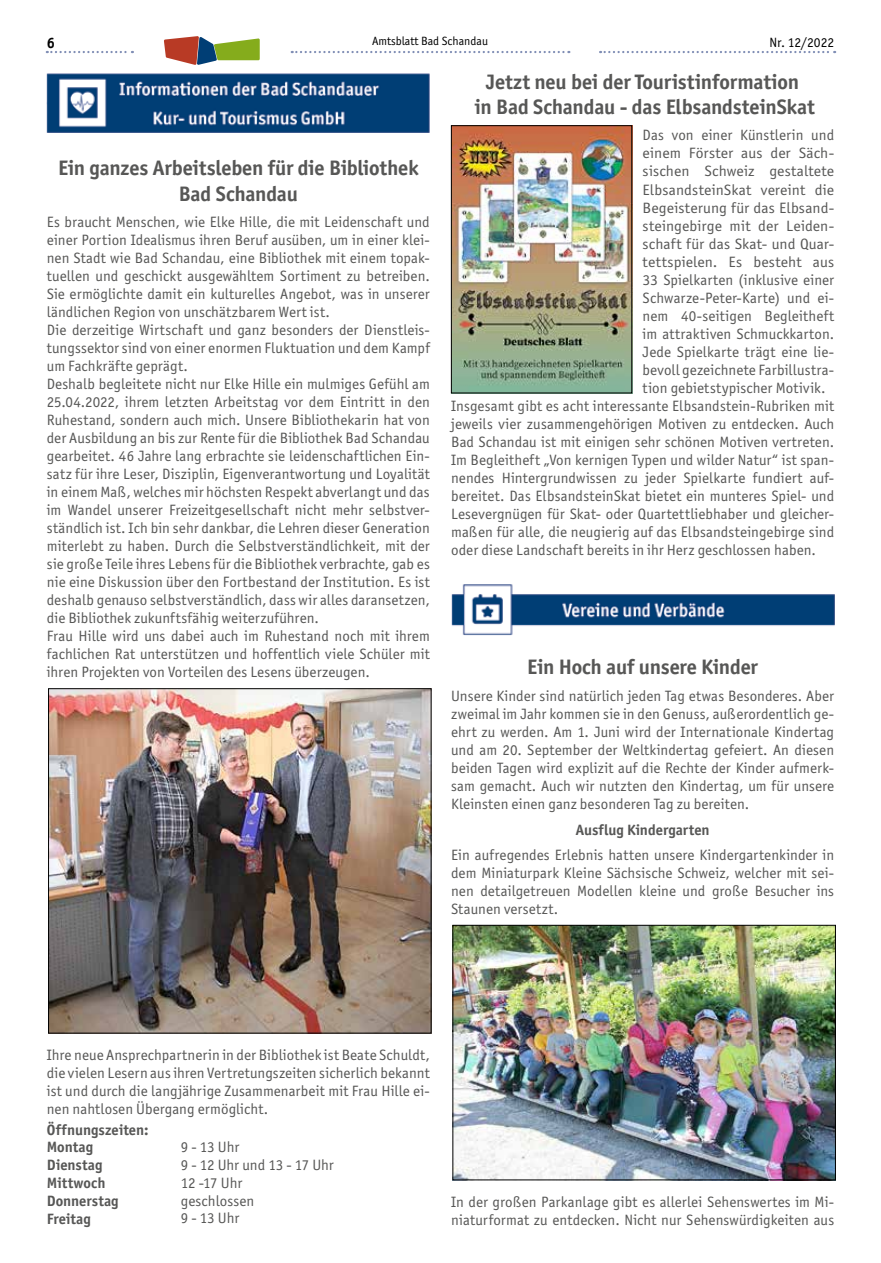
<style>
.page{position:relative;width:881px;height:1263px;background:#fff}
.page>*{position:absolute;margin:0;border:0;box-sizing:border-box;transform-origin:0 0}
.t1{font:700 21px/25.2px "Officina San ITC";letter-spacing:-.01em;color:#575756;text-align:center}
.t2{font:15px/18px "Officina San ITC";letter-spacing:.01em;color:#575756;text-align:justify}
.t3{font:15px "Officina San ITC";letter-spacing:.01em;color:#575756;scale:1.04 1}
.t4{font:700 15px/17.7px "Officina San ITC";color:#575756}
.t5{font:700 15px "Officina San ITC";color:#000}
.t6{font:13.5px "Officina San ITC";color:#000}
.t7{font:12px "Officina San ITC";color:#000}
</style>
<div class="page">
<svg style="left:291px;top:51px;width:278px;height:2px"></svg>
<svg style="left:47px;top:51px;width:86px;height:2px"></svg>
<svg style="left:600px;top:51px;width:234px;height:2px"></svg>
<svg style="left:164px;top:36px;width:95px;height:29px"></svg>
<img style="left:451px;top:584px;width:382px;height:51px">
<img style="left:454px;top:927px;width:379px;height:251px">
<div style="left:452px;top:925px;width:383px;height:255px;border:1px solid #000"></div>
<img style="left:47px;top:73px;width:382px;height:59px">
<img style="left:50px;top:690px;width:379px;height:341px">
<div style="left:48px;top:688px;width:383px;height:345px;border:1px solid #000"></div>
<img style="left:453px;top:127px;width:176px;height:264px">
<div style="left:451px;top:125px;width:180px;height:268px;border:1px solid #000"></div>
<p class="t5" style="left:47px;top:34px;width:10px">6</p>
<p class="t7" style="left:372px;top:34px;width:117px">Amtsblatt Bad Schandau</p>
<p class="t6" style="left:769px;top:34px;width:66px">Nr. 12/2022</p>
<h1 class="t1" style="left:474px;top:69px;width:341px">Jetzt neu bei der Touristinformation<br>in Bad Schandau - das ElbsandsteinSkat</h1>
<p class="t2" style="left:642px;top:126px;width:193px">Das von einer Künstlerin und</p>
<p class="t3" style="left:642px;top:145px;width:185px">einem Förster aus der Säch-</p>
<p class="t3" style="left:642px;top:163px;width:185px">sischen Schweiz gestaltete</p>
<p class="t3" style="left:642px;top:181px;width:185px">ElbsandsteinSkat vereint die</p>
<p class="t3" style="left:642px;top:199px;width:185px">Begeisterung für das Elbsand-</p>
<p class="t3" style="left:642px;top:217px;width:185px">steingebirge mit der Leiden-</p>
<p class="t3" style="left:642px;top:235px;width:185px">schaft für das Skat- und Quar-</p>
<p class="t3" style="left:642px;top:253px;width:185px">tettspielen. Es besteht aus</p>
<p class="t3" style="left:642px;top:271px;width:185px">33 Spielkarten (inklusive einer</p>
<p class="t2" style="left:642px;top:288px;width:193px">Schwarze-Peter-Karte) und ei-</p>
<p class="t2" style="left:642px;top:306px;width:193px">nem 40-seitigen Begleitheft</p>
<p class="t2" style="left:642px;top:324px;width:193px">im attraktiven Schmuckkarton.</p>
<p class="t2" style="left:642px;top:342px;width:193px">Jede Spielkarte trägt eine lie-</p>
<p class="t2" style="left:642px;top:360px;width:193px">bevoll gezeichnete Farbillustra-</p>
<p class="t2" style="left:642px;top:378px;width:184px">tion gebietstypischer Motivik.</p>
<p class="t2" style="left:451px;top:396px;width:384px">Insgesamt gibt es acht interessante Elbsandstein-Rubriken mit</p>
<p class="t2" style="left:451px;top:414px;width:384px">jeweils vier zusammengehörigen Motiven zu entdecken. Auch</p>
<p class="t2" style="left:451px;top:432px;width:384px">Bad Schandau ist mit einigen sehr schönen Motiven vertreten.</p>
<p class="t2" style="left:451px;top:450px;width:384px">Im Begleitheft „Von kernigen Typen und wilder Natur“ ist span-</p>
<p class="t2" style="left:451px;top:468px;width:384px">nendes Hintergrundwissen zu jeder Spielkarte fundiert auf-</p>
<p class="t2" style="left:451px;top:486px;width:384px">bereitet. Das ElbsandsteinSkat bietet ein munteres Spiel- und</p>
<p class="t2" style="left:451px;top:504px;width:384px">Lesevergnügen für Skat- oder Quartettliebhaber und gleicher-</p>
<p class="t2" style="left:451px;top:522px;width:384px">maßen für alle, die neugierig auf das Elbsandsteingebirge sind</p>
<p class="t2" style="left:451px;top:540px;width:366px">oder diese Landschaft bereits in ihr Herz geschlossen haben.</p>
<h1 class="t1" style="left:58px;top:156px;width:362px">Ein ganzes Arbeitsleben für die Bibliothek<br>Bad Schandau</h1>
<p class="t2" style="left:47px;top:213px;width:384px;text-align:left">Es braucht Menschen, wie Elke Hille, die mit Leidenschaft und einer Portion Idealismus ihren Beruf ausüben, um in einer klei&shy;nen Stadt wie Bad Schandau, eine Bibliothek mit einem topak&shy;tuellen und geschickt ausgewähltem Sortiment zu betreiben.<br>Sie ermöglichte damit ein kulturelles Angebot, was in unserer ländlichen Region von unschätzbarem Wert ist.<br>Die derzeitige Wirtschaft und ganz besonders der Dienstleis&shy;tungssektor sind von einer enormen Fluktuation und dem Kampf um Fachkräfte geprägt.<br>Deshalb begleitete nicht nur Elke Hille ein mulmiges Gefühl am 25.04.2022, ihrem letzten Arbeitstag vor dem Eintritt in den Ruhestand, sondern auch mich. Unsere Bibliothekarin hat von der Ausbildung an bis zur Rente für die Bibliothek Bad Schandau gearbeitet. 46 Jahre lang erbrachte sie leidenschaftlichen Ein&shy;satz für ihre Leser, Disziplin, Eigenverantwortung und Loyalität in einem Maß, welches mir höchsten Respekt abverlangt und das im Wandel unserer Freizeitgesellschaft nicht mehr selbstver&shy;ständlich ist. Ich bin sehr dankbar, die Lehren dieser Generation miterlebt zu haben. Durch die Selbstverständlichkeit, mit der sie große Teile ihres Lebens für die Bibliothek verbrachte, gab es nie eine Diskussion über den Fortbestand der Institution. Es ist deshalb genauso selbstverständlich, dass wir alles daransetzen, die Bibliothek zukunftsfähig weiterzuführen.<br>Frau Hille wird uns dabei auch im Ruhestand noch mit ihrem fachlichen Rat unterstützen und hoffentlich viele Schüler mit ihren Projekten von Vorteilen des Lesens überzeugen.</p>
<h1 class="t1" style="left:527px;top:654px;width:232px">Ein Hoch auf unsere Kinder</h1>
<p class="t2" style="left:451px;top:687px;width:384px">Unsere Kinder sind natürlich jeden Tag etwas Besonderes. Aber zweimal im Jahr kommen sie in den Genuss, außerordentlich ge&shy;ehrt zu werden. Am 1. Juni wird der Internationale Kindertag und am 20. September der Weltkindertag gefeiert. An diesen beiden Tagen wird explizit auf die Rechte der Kinder aufmerk&shy;sam gemacht. Auch wir nutzten den Kindertag, um für unsere Kleinsten einen ganz besonderen Tag zu bereiten.</p>
<p class="t4" style="left:575px;top:821px;width:135px">Ausflug Kindergarten</p>
<p class="t2" style="left:451px;top:846px;width:384px">Ein aufregendes Erlebnis hatten unsere Kindergartenkinder in dem Miniaturpark Kleine Sächsische Schweiz, welcher mit sei&shy;nen detailgetreuen Modellen kleine und große Besucher ins Staunen versetzt.</p>
<p class="t2" style="left:47px;top:1046px;width:384px">Ihre neue Ansprechpartnerin in der Bibliothek ist Beate Schuldt, die vielen Lesern aus ihren Vertretungszeiten sicherlich bekannt ist und durch die langjährige Zusammenarbeit mit Frau Hille ei&shy;nen nahtlosen Übergang ermöglicht.</p>
<p class="t4" style="left:47px;top:1120px;width:103px">Öffnungszeiten:<br>Montag</p>
<p class="t2" style="left:181px;top:1138px;width:60px">9 - 13 Uhr</p>
<p class="t4" style="left:47px;top:1156px;width:57px">Dienstag</p>
<p class="t2" style="left:181px;top:1156px;width:154px">9 - 12 Uhr und 13 - 17 Uhr</p>
<p class="t4" style="left:47px;top:1174px;width:60px">Mittwoch</p>
<p class="t2" style="left:181px;top:1173px;width:63px">12 -17 Uhr</p>
<p class="t4" style="left:47px;top:1192px;width:73px">Donnerstag</p>
<p class="t2" style="left:181px;top:1191px;width:75px">geschlossen</p>
<p class="t4" style="left:47px;top:1209px;width:46px">Freitag</p>
<p class="t2" style="left:181px;top:1209px;width:60px">9 - 13 Uhr</p>
<p class="t2" style="left:451px;top:1192px;width:384px">In der großen Parkanlage gibt es allerlei Sehenswertes im Mi&shy;niaturformat zu entdecken. Nicht nur Sehenswürdigkeiten aus</p>
</div>
